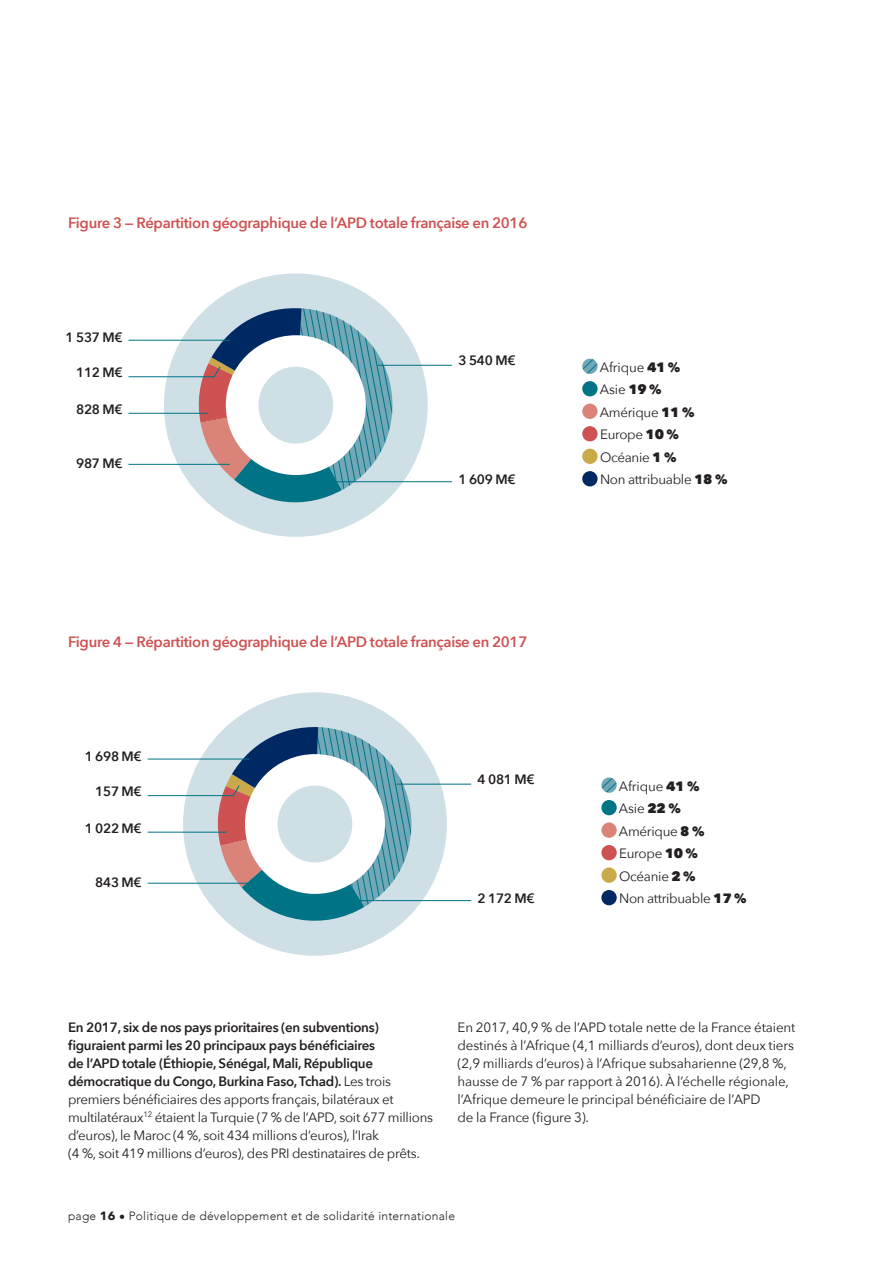
<style>
.page{position:relative;width:893px;height:1263px;background:#fff}
.page>*{position:absolute;margin:0;border:0;box-sizing:border-box;transform-origin:0 0}
.titres_figures{font:600 15px "Avenir Next";letter-spacing:-.02em;color:#ce5252}
.niveau_3{font:13.5px/18px "Avenir Next";letter-spacing:-.02em;color:#231f20}
.niveau_3-2{font:600 13.5px "Avenir Next";letter-spacing:-.02em;color:#231f20}
.t1{font:300 12px "Avenir";letter-spacing:.02em;color:#231f20}
.s1{font-weight:800}
.s2{font-weight:600}
.s3{font-family:"Avenir Next";font-weight:700}
</style>
<div class="page">
<div style="left:164px;top:273px;width:264px;height:264px;background:#cedfe5;border-radius:50%"></div>
<svg style="left:582px;top:359px;width:16px;height:15px"></svg>
<div style="left:582px;top:381px;width:16px;height:15px;background:#007386;border-radius:50%"></div>
<div style="left:582px;top:404px;width:16px;height:15px;background:#da8378;border-radius:50%"></div>
<div style="left:582px;top:426px;width:16px;height:15px;background:#ce5252;border-radius:50%"></div>
<div style="left:582px;top:449px;width:16px;height:15px;background:#c9a94a;border-radius:50%"></div>
<div style="left:582px;top:471px;width:16px;height:15px;background:#002964;border-radius:50%"></div>
<hr style="left:377px;top:365px;width:75px;height:1px;background:#007386">
<svg style="left:128px;top:306px;width:268px;height:203px"></svg>
<hr style="left:128px;top:413px;width:80px;height:1px;background:#007386">
<hr style="left:323px;top:481px;width:129px;height:1px;background:#007386">
<hr style="left:128px;top:464px;width:102px;height:1px;background:#007386">
<div style="left:183px;top:692px;width:264px;height:264px;background:#cedfe5;border-radius:50%"></div>
<svg style="left:601px;top:777px;width:16px;height:16px"></svg>
<div style="left:601px;top:800px;width:16px;height:15px;background:#007386;border-radius:50%"></div>
<div style="left:601px;top:822px;width:16px;height:16px;background:#da8378;border-radius:50%"></div>
<div style="left:601px;top:845px;width:16px;height:15px;background:#ce5252;border-radius:50%"></div>
<div style="left:601px;top:867px;width:16px;height:16px;background:#c9a94a;border-radius:50%"></div>
<div style="left:601px;top:890px;width:16px;height:15px;background:#002964;border-radius:50%"></div>
<hr style="left:396px;top:784px;width:75px;height:1px;background:#007386">
<svg style="left:147px;top:726px;width:266px;height:205px"></svg>
<hr style="left:148px;top:832px;width:79px;height:1px;background:#007386">
<hr style="left:342px;top:900px;width:129px;height:1px;background:#007386">
<hr style="left:148px;top:883px;width:101px;height:1px;background:#007386">
<p class="titres_figures" style="left:68px;top:210px;width:461px">Figure 3 — Répartition géographique de l’APD totale française en 2016</p>
<p class="niveau_3-2" style="left:66px;top:326px;width:59px">1 537 M€</p>
<p class="niveau_3-2" style="left:76px;top:361px;width:48px">112 M€</p>
<p class="niveau_3-2" style="left:76px;top:398px;width:48px">828 M€</p>
<p class="niveau_3-2" style="left:76px;top:451px;width:48px">987 M€</p>
<p class="niveau_3-2" style="left:458px;top:349px;width:59px">3 540 M€</p>
<p class="niveau_3-2" style="left:458px;top:468px;width:59px">1 609 M€</p>
<p class="titres_figures" style="left:68px;top:628px;width:461px">Figure 4 — Répartition géographique de l’APD totale française en 2017</p>
<p class="niveau_3-2" style="left:85px;top:744px;width:59px">1 698 M€</p>
<p class="niveau_3-2" style="left:95px;top:780px;width:48px">157 M€</p>
<p class="niveau_3-2" style="left:85px;top:817px;width:59px">1 022 M€</p>
<p class="niveau_3-2" style="left:95px;top:870px;width:48px">843 M€</p>
<p class="niveau_3-2" style="left:478px;top:768px;width:59px">4 081 M€</p>
<p class="niveau_3-2" style="left:478px;top:887px;width:59px">2 172 M€</p>
<p class="niveau_3" style="left:600px;top:357px;width:82px">Afrique <span class="s1">41 %</span></p>
<p class="niveau_3" style="left:600px;top:380px;width:63px">Asie <span class="s1">19 %</span></p>
<p class="niveau_3" style="left:600px;top:402px;width:96px">Amérique <span class="s1">11 %</span></p>
<p class="niveau_3" style="left:600px;top:425px;width:80px">Europe <span class="s1">10 %</span></p>
<p class="niveau_3" style="left:600px;top:447px;width:78px">Océanie <span class="s1">1 %</span></p>
<p class="niveau_3" style="left:600px;top:470px;width:129px">Non attribuable <span class="s1">18 %</span></p>
<p class="niveau_3" style="left:619px;top:776px;width:82px">Afrique <span class="s1">41 %</span></p>
<p class="niveau_3" style="left:619px;top:799px;width:63px">Asie <span class="s1">22 %</span></p>
<p class="niveau_3" style="left:619px;top:821px;width:87px">Amérique <span class="s1">8 %</span></p>
<p class="niveau_3" style="left:619px;top:844px;width:80px">Europe <span class="s1">10 %</span></p>
<p class="niveau_3" style="left:619px;top:866px;width:78px">Océanie <span class="s1">2 %</span></p>
<p class="niveau_3" style="left:619px;top:889px;width:129px">Non attribuable <span class="s1">17 %</span></p>
<p class="niveau_3" style="left:68px;top:1017px;width:367px"><span class="s2">En 2017, six de nos pays prioritaires (en subventions) figuraient parmi les 20 principaux pays bénéficiaires<br>de l’APD totale (Éthiopie, Sénégal, Mali, République démocratique du Congo, Burkina Faso, Tchad).</span> Les trois premiers bénéficiaires des apports français, bilatéraux et multilatéraux<sup>12</sup> étaient la Turquie (7 % de l’APD, soit 677 millions d’euros), le Maroc (4 %, soit 434 millions d’euros), l’Irak<br>(4 %, soit 419 millions d’euros), des PRI destinataires de prêts.</p>
<p class="niveau_3" style="left:458px;top:1017px;width:339px">En 2017, 40,9 % de l’APD totale nette de la France étaient destinés à l’Afrique (4,1 milliards d’euros), dont deux tiers (2,9 milliards d’euros) à l’Afrique subsaharienne (29,8 %, hausse de 7 % par rapport à 2016). À l’échelle régionale, l’Afrique demeure le principal bénéficiaire de l’APD<br>de la France (figure 3).</p>
<p class="t1" style="left:68px;top:1208px;width:388px">page <span class="s3">16</span> • Politique de développement et de solidarité internationale</p>
</div>
